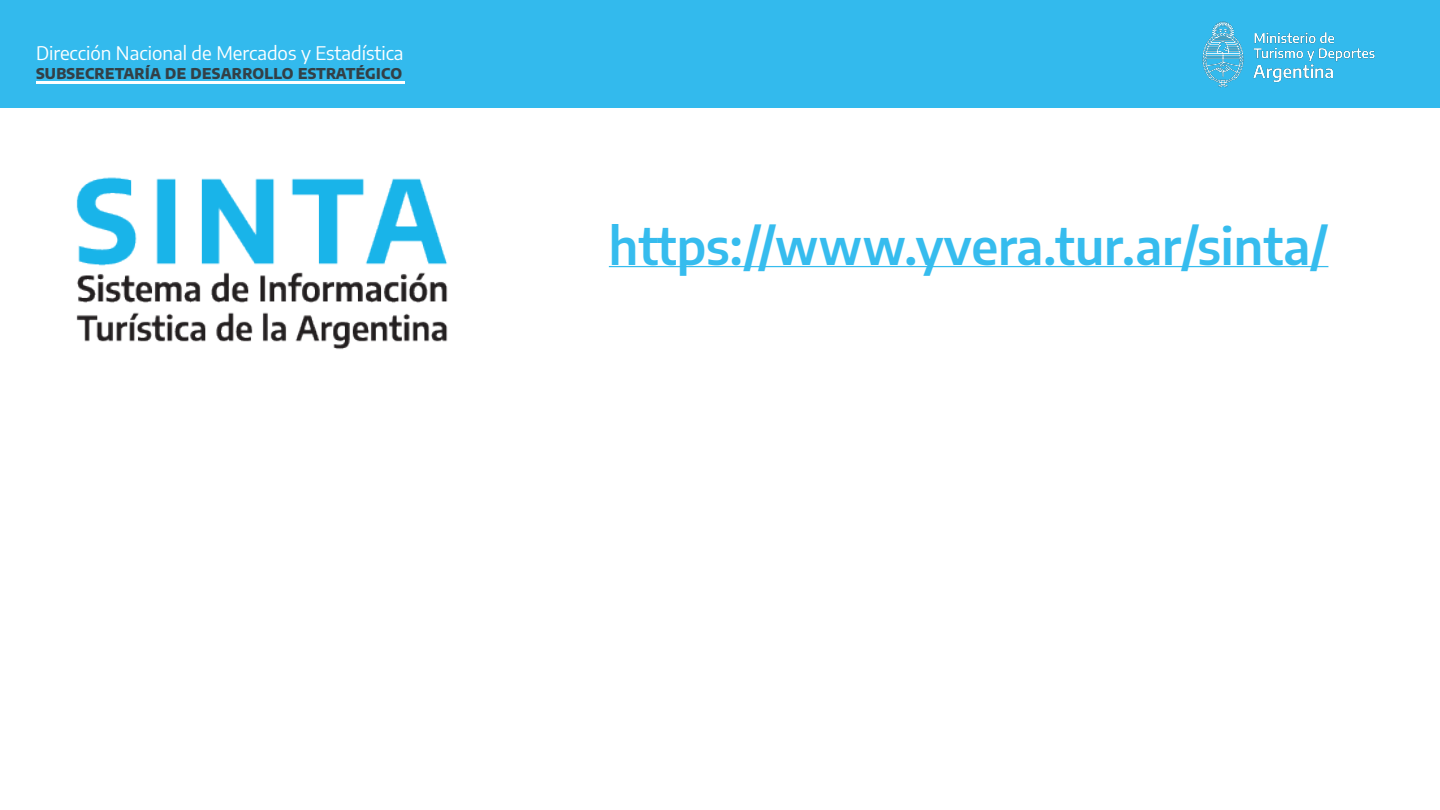
<style>
.page{position:relative;width:1440px;height:810px;background:#fff}
.page>*{position:absolute;margin:0;border:0;box-sizing:border-box;transform-origin:0 0}
.t1{font:600 49.5px "Encode Sans";color:#36bcee}
.t2{font:18.75px "Encode Sans";color:#fff}
.t3{font:800 14.62px "Encode Sans";letter-spacing:.02em;color:#334046}
</style>
<div class="page">
<div style="left:0;top:0;width:1440px;height:108px;background:#33baed"></div>
<img style="left:1202px;top:21px;width:173px;height:67px">
<hr style="left:36px;top:81px;width:368px;height:3px;background:#fff">
<img style="left:76px;top:177px;width:372px;height:173px">
<hr style="left:609px;top:266px;width:719px;height:1px;background:#36bcee">
<p class="t2" style="left:36px;top:40px;width:369px">Dirección Nacional de Mercados y Estadística</p>
<p class="t3" style="left:36px;top:62px;width:368px">SUBSECRETARÍA DE DESARROLLO ESTRATÉGICO</p>
<p class="t1" style="left:609px;top:210px;width:721px">https://www.yvera.tur.ar/sinta/</p>
</div>
